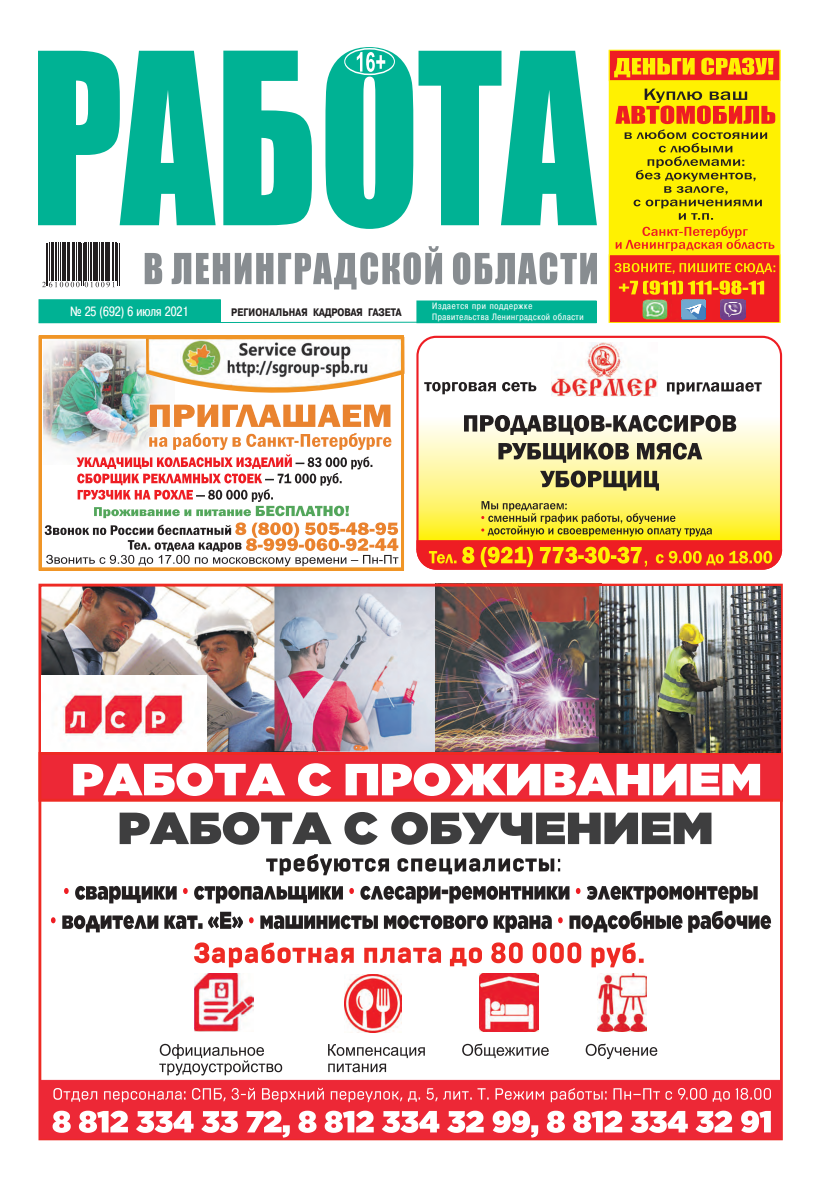
<style>
.page{position:relative;width:820px;height:1191px;background:#fff}
.page>*{position:absolute;margin:0;border:0;box-sizing:border-box;transform-origin:0 0}
.t1{font:13.4px "Pragmatica Cond C";color:#fff}
.t2{font:700 10.9px "Pragmatica Cond C";color:#231f20}
.t3{font:9.2px/10.5px "Pragmatica Cond C";letter-spacing:.06em;color:#fff}
</style>
<div class="page">
<svg style="left:38px;top:47px;width:558px;height:182px;fill:#00b294"></svg>
<div style="left:344px;top:48px;width:51px;height:27px;border:1px solid #fff;border-radius:50%"></div>
<svg style="left:356px;top:52px;width:29px;height:20px"></svg>
<div style="left:39px;top:300px;width:181px;height:22px;background:#00b294"></div>
<div style="left:39px;top:299px;width:182px;height:24px;border:1px solid #00b294"></div>
<div style="left:417px;top:301px;width:179px;height:22px;background:#00b294"></div>
<div style="left:416px;top:300px;width:180px;height:23px;border:1px solid #00b294"></div>
<svg style="left:145px;top:246px;width:451px;height:43px"></svg>
<svg style="left:42px;top:243px;width:78px;height:45px"></svg>
<hr style="left:46px;top:243px;width:1px;height:42px;background:#231f20">
<hr style="left:47px;top:243px;width:1px;height:42px;background:#231f20">
<hr style="left:49px;top:243px;width:1px;height:38px;background:#231f20">
<hr style="left:51px;top:243px;width:2px;height:38px;background:#231f20">
<hr style="left:55px;top:243px;width:2px;height:38px;background:#231f20">
<hr style="left:58px;top:243px;width:1px;height:38px;background:#231f20">
<hr style="left:60px;top:243px;width:1px;height:38px;background:#231f20">
<hr style="left:62px;top:243px;width:2px;height:38px;background:#231f20">
<hr style="left:65px;top:243px;width:1px;height:38px;background:#231f20">
<hr style="left:68px;top:243px;width:2px;height:38px;background:#231f20">
<hr style="left:72px;top:243px;width:2px;height:38px;background:#231f20">
<hr style="left:75px;top:243px;width:1px;height:38px;background:#231f20">
<hr style="left:76px;top:243px;width:1px;height:38px;background:#231f20">
<hr style="left:78px;top:243px;width:3px;height:38px;background:#231f20">
<hr style="left:82px;top:243px;width:1px;height:42px;background:#231f20">
<hr style="left:83px;top:243px;width:1px;height:42px;background:#231f20">
<hr style="left:85px;top:243px;width:2px;height:38px;background:#231f20">
<hr style="left:89px;top:243px;width:1px;height:38px;background:#231f20">
<hr style="left:90px;top:243px;width:2px;height:38px;background:#231f20">
<hr style="left:93px;top:243px;width:2px;height:38px;background:#231f20">
<hr style="left:96px;top:243px;width:2px;height:38px;background:#231f20">
<hr style="left:99px;top:243px;width:1px;height:38px;background:#231f20">
<hr style="left:101px;top:243px;width:2px;height:38px;background:#231f20">
<hr style="left:105px;top:243px;width:1px;height:38px;background:#231f20">
<hr style="left:106px;top:243px;width:3px;height:38px;background:#231f20">
<hr style="left:110px;top:243px;width:1px;height:38px;background:#231f20">
<hr style="left:112px;top:243px;width:1px;height:38px;background:#231f20">
<hr style="left:115px;top:243px;width:1px;height:38px;background:#231f20">
<hr style="left:117px;top:243px;width:1px;height:42px;background:#231f20">
<hr style="left:119px;top:243px;width:1px;height:42px;background:#231f20">
<svg style="left:42px;top:282px;width:37px;height:5px"></svg>
<svg style="left:85px;top:282px;width:30px;height:5px"></svg>
<svg style="left:38px;top:321px;width:495px;height:3px"></svg>
<img style="left:38px;top:335px;width:367px;height:236px">
<svg style="left:45px;top:400px;width:353px;height:166px"></svg>
<img style="left:42px;top:587px;width:232px;height:165px">
<img style="left:274px;top:587px;width:161px;height:165px">
<img style="left:435px;top:587px;width:163px;height:165px">
<div style="left:38px;top:752px;width:744px;height:49px;background:#ed2836;border:3px solid #ee2a23"></div>
<div style="left:40px;top:1080px;width:741px;height:59px;background:#ed2836"></div>
<svg style="left:53px;top:1087px;width:717px;height:50px"></svg>
<svg style="left:159px;top:1043px;width:498px;height:32px"></svg>
<svg style="left:73px;top:763px;width:686px;height:33px"></svg>
<svg style="left:120px;top:812px;width:591px;height:32px"></svg>
<svg style="left:51px;top:917px;width:5px;height:6px"></svg>
<svg style="left:62px;top:886px;width:708px;height:46px"></svg>
<img style="left:42px;top:676px;width:164px;height:75px">
<img style="left:598px;top:586px;width:182px;height:166px">
<svg style="left:194px;top:942px;width:449px;height:25px"></svg>
<img style="left:597px;top:974px;width:49px;height:57px">
<img style="left:479px;top:974px;width:59px;height:57px">
<img style="left:345px;top:974px;width:56px;height:58px">
<img style="left:194px;top:974px;width:59px;height:57px">
<svg style="left:266px;top:854px;width:294px;height:21px"></svg>
<svg style="left:419px;top:423px;width:359px;height:117px;background:#fef57a"></svg>
<div style="left:416px;top:336px;width:365px;height:233px;border:2px solid #ee1d23;border-radius:19px"></div>
<div style="left:416px;top:540px;width:365px;height:9px;background:#ee1d23;border:1px solid #ee1d23"></div>
<img style="left:551px;top:343px;width:106px;height:53px">
<svg style="left:481px;top:501px;width:230px;height:35px;background:#d7cc41"></svg>
<svg style="left:424px;top:382px;width:112px;height:12px"></svg>
<svg style="left:464px;top:415px;width:272px;height:75px;background:#bcb78e"></svg>
<svg style="left:416px;top:547px;width:366px;height:23px;background:#f25b1f"></svg>
<svg style="left:666px;top:382px;width:95px;height:12px"></svg>
<div style="left:609px;top:50px;width:170px;height:272px;background:#fff101"></div>
<div style="left:609px;top:255px;width:170px;height:67px;background:#ee1d23"></div>
<div style="left:608px;top:254px;width:171px;height:69px;border:1px solid #fff101"></div>
<div style="left:608px;top:50px;width:171px;height:31px;background:#ee1d23;border:1px solid #fff101"></div>
<svg style="left:615px;top:89px;width:160px;height:131px"></svg>
<svg style="left:614px;top:58px;width:159px;height:19px"></svg>
<svg style="left:615px;top:226px;width:159px;height:25px"></svg>
<img style="left:642px;top:308px;width:64px;height:12px">
<svg style="left:681px;top:317px;width:24px;height:3px"></svg>
<img style="left:681px;top:308px;width:24px;height:9px">
<svg style="left:720px;top:316px;width:25px;height:4px"></svg>
<img style="left:720px;top:308px;width:25px;height:8px">
<svg style="left:618px;top:280px;width:145px;height:28px"></svg>
<svg style="left:614px;top:263px;width:161px;height:11px"></svg>
<h1 class="t1" style="left:70px;top:304px;width:120px">№ 25 (692) 6 июля 2021</h1>
<p class="t3" style="left:432px;top:301px;width:153px">Издается при поддержке<br>Правительства Ленинградской области</p>
<p class="t2" style="left:231px;top:306px;width:172px">РЕГИОНАЛЬНАЯ КАДРОВАЯ ГАЗЕТА</p>
</div>
